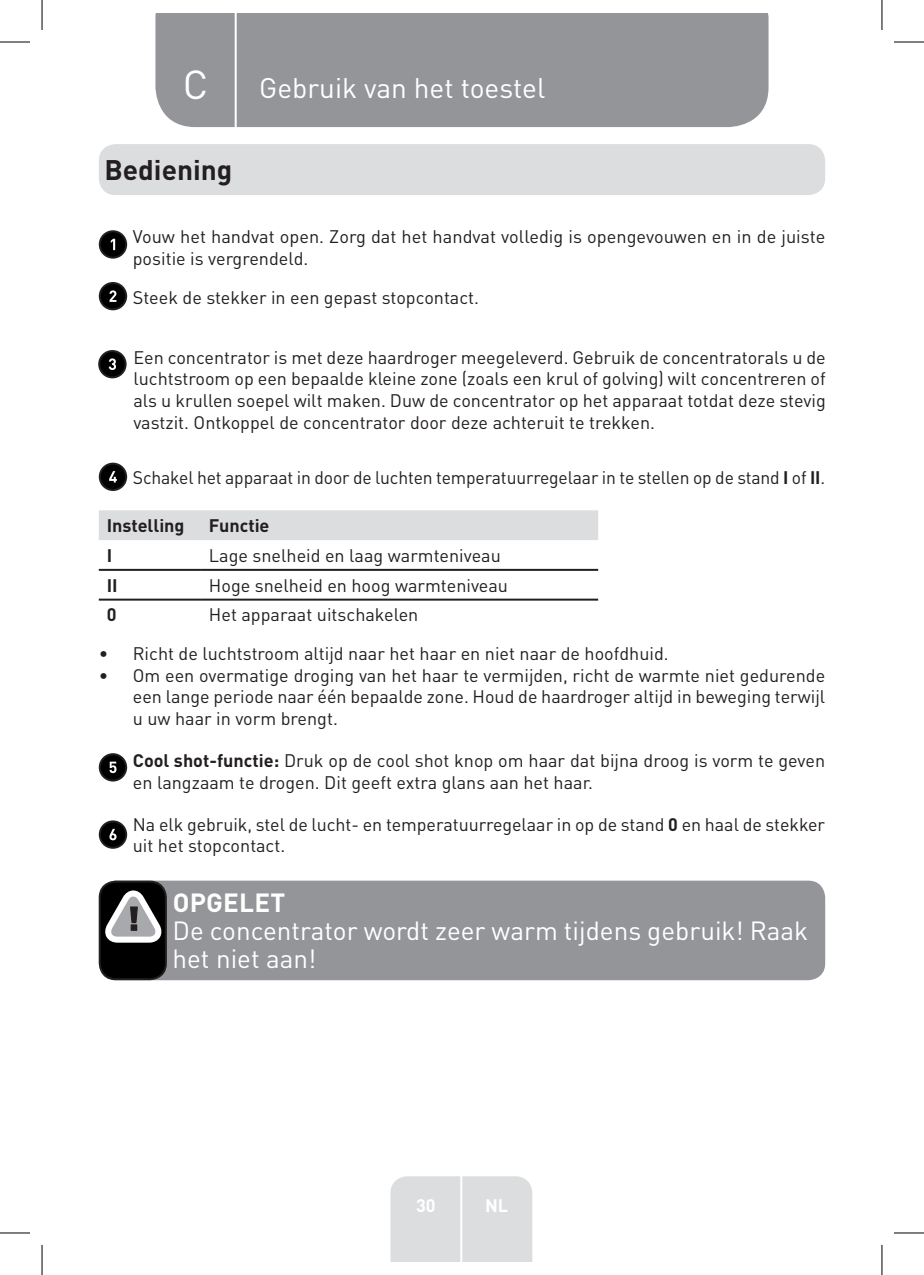
<style>
.page{position:relative;width:924px;height:1275px;background:#fff}
.page>*{position:absolute;margin:0;border:0;box-sizing:border-box;transform-origin:0 0}
.t1{font:40px "DIN Pro";color:#fff}
.TitreGauche__gabarit{font:28px "DIN Pro";color:#fff}
.Headline-01{font:700 28px "DIN Pro";color:#231f20}
.Large_Text__3_2_mm{font:26px/28px "DIN Pro";color:#fff}
.Large_Text__3_2_mm-2{font:700 26px "DIN Pro";letter-spacing:.01em;color:#fff}
.Body__Table{font:18px/21.6px "DIN Pro";color:#231f20;text-align:justify}
.Body{font:18px/21.6px "DIN Pro";color:#231f20}
.Body-2{font:700 18px "DIN Pro";color:#231f20}
.t2{font:700 18px "DIN Pro";color:#fff}
.s1{font-weight:700}
</style>
<div class="page">
<div style="left:155px;top:14px;width:613px;height:113px;background:#939598"></div>
<div style="left:390px;top:1176px;width:142px;height:85px;background:#dcdddf"></div>
<hr style="left:460px;top:1153px;width:2px;height:108px;background:#fff">
<hr style="left:234px;top:14px;width:2px;height:116px;background:#fff">
<div style="left:99px;top:144px;width:725px;height:51px;background:#dcdddf;border-radius:17px"></div>
<div style="left:100px;top:231px;width:26px;height:27px;background:#000;border-radius:50%"></div>
<div style="left:99px;top:230px;width:28px;height:29px;border:2px solid #231f20;border-radius:50%"></div>
<svg style="left:111px;top:239px;width:4px;height:11px"></svg>
<div style="left:100px;top:283px;width:26px;height:26px;background:#000;border-radius:50%"></div>
<div style="left:99px;top:282px;width:28px;height:28px;border:2px solid #231f20;border-radius:50%"></div>
<svg style="left:109px;top:290px;width:7px;height:12px"></svg>
<div style="left:99px;top:351px;width:26px;height:26px;background:#000;border-radius:50%"></div>
<div style="left:98px;top:350px;width:28px;height:28px;border:2px solid #231f20;border-radius:50%"></div>
<svg style="left:109px;top:358px;width:7px;height:12px"></svg>
<div style="left:100px;top:463px;width:26px;height:27px;background:#000;border-radius:50%"></div>
<div style="left:99px;top:462px;width:28px;height:29px;border:2px solid #231f20;border-radius:50%"></div>
<svg style="left:109px;top:471px;width:8px;height:11px"></svg>
<div style="left:99px;top:510px;width:499px;height:30px;background:#dcdddf"></div>
<hr style="left:99px;top:569px;width:102px;height:2px;background:#231f20">
<hr style="left:201px;top:569px;width:397px;height:2px;background:#231f20">
<hr style="left:99px;top:598px;width:102px;height:2px;background:#231f20">
<hr style="left:201px;top:598px;width:397px;height:2px;background:#231f20">
<div style="left:100px;top:754px;width:26px;height:26px;background:#000;border-radius:50%"></div>
<div style="left:99px;top:753px;width:28px;height:28px;border:2px solid #231f20;border-radius:50%"></div>
<svg style="left:109px;top:761px;width:7px;height:12px"></svg>
<div style="left:100px;top:821px;width:26px;height:26px;background:#000;border-radius:50%"></div>
<div style="left:99px;top:820px;width:28px;height:28px;border:2px solid #231f20;border-radius:50%"></div>
<svg style="left:109px;top:829px;width:7px;height:11px"></svg>
<div style="left:99px;top:880px;width:725px;height:100px;background:#939598;border-radius:17px"></div>
<div style="left:100px;top:881px;width:66px;height:98px;background:#000;border-radius:16px"></div>
<div style="left:99px;top:880px;width:68px;height:100px;border:2px solid #231f20;border-radius:16px"></div>
<svg style="left:105px;top:890px;width:57px;height:52px"></svg>
<hr style="left:0;top:42px;width:30px;height:1px;background:#000">
<hr style="left:893px;top:42px;width:30px;height:1px;background:#000">
<hr style="left:0;top:1232px;width:30px;height:1px;background:#000">
<hr style="left:893px;top:1232px;width:30px;height:1px;background:#000">
<hr style="left:42px;top:0;width:1px;height:30px;background:#000">
<hr style="left:42px;top:1245px;width:1px;height:30px;background:#000">
<hr style="left:881px;top:0;width:1px;height:30px;background:#000">
<hr style="left:881px;top:1245px;width:1px;height:30px;background:#000">
<p class="t1" style="left:183px;top:57px;width:27px">C</p>
<p class="TitreGauche__gabarit" style="left:259px;top:69px;width:287px">Gebruik van het toestel</p>
<p class="Headline-01" style="left:104px;top:151px;width:129px">Bediening</p>
<p class="Body" style="left:133px;top:225px;width:693px">Vouw het handvat open. Zorg dat het handvat volledig is opengevouwen en in de juiste positie is vergrendeld.</p>
<p class="Body" style="left:133px;top:286px;width:347px">Steek de stekker in een gepast stopcontact.</p>
<p class="Body__Table" style="left:133px;top:346px;width:693px">Een concentrator is met deze haardroger meegeleverd. Gebruik de concentratorals u de luchtstroom op een bepaalde kleine zone (zoals een krul of golving) wilt concentreren of als u krullen soepel wilt maken. Duw de concentrator op het apparaat totdat deze stevig vastzit. Ontkoppel de concentrator door deze achteruit te trekken.</p>
<p class="Body" style="left:133px;top:465px;width:693px">Schakel het apparaat in door de luchten temperatuurregelaar in te stellen op de stand <span class="s1">I</span> of <span class="s1">II</span>.</p>
<p class="Body-2" style="left:107px;top:513px;width:79px">Instelling</p>
<p class="Body-2" style="left:209px;top:513px;width:62px">Functie</p>
<p class="Body-2" style="left:107px;top:543px;width:7px">I</p>
<p class="Body" style="left:209px;top:544px;width:293px">Lage snelheid en laag warmteniveau</p>
<p class="Body-2" style="left:107px;top:573px;width:12px">II</p>
<p class="Body" style="left:209px;top:573px;width:300px">Hoge snelheid en hoog warmteniveau</p>
<p class="Body-2" style="left:107px;top:602px;width:11px">0</p>
<p class="Body" style="left:209px;top:603px;width:211px">Het apparaat uitschakelen</p>
<p class="Body__Table" style="left:99px;top:642px;width:571px">• Richt de luchtstroom altijd naar het haar en niet naar de hoofdhuid.</p>
<p class="Body__Table" style="left:133px;top:663px;width:693px;text-indent:-34px">• Om een overmatige droging van het haar te vermijden, richt de warmte niet gedurende een lange periode naar één bepaalde zone. Houd de haardroger altijd in beweging terwijl u uw haar in vorm brengt.</p>
<p class="Body" style="left:133px;top:749px;width:693px"><span class="s1">Cool shot-functie:</span> Druk op de cool shot knop om haar dat bijna droog is vorm te geven en langzaam te drogen. Dit geeft extra glans aan het haar.</p>
<p class="Body" style="left:133px;top:812px;width:693px">Na elk gebruik, stel de lucht- en temperatuurregelaar in op de stand <span class="s1">0</span> en haal de stekker uit het stopcontact.</p>
<p class="Large_Text__3_2_mm-2" style="left:173px;top:884px;width:114px">OPGELET</p>
<p class="Large_Text__3_2_mm" style="left:172px;top:915px;width:636px">De concentrator wordt zeer warm tijdens gebruik! Raak het niet aan!</p>
<p class="t2" style="left:416px;top:1192px;width:21px">30</p>
<p class="t2" style="left:485px;top:1192px;width:25px">NL</p>
</div>
